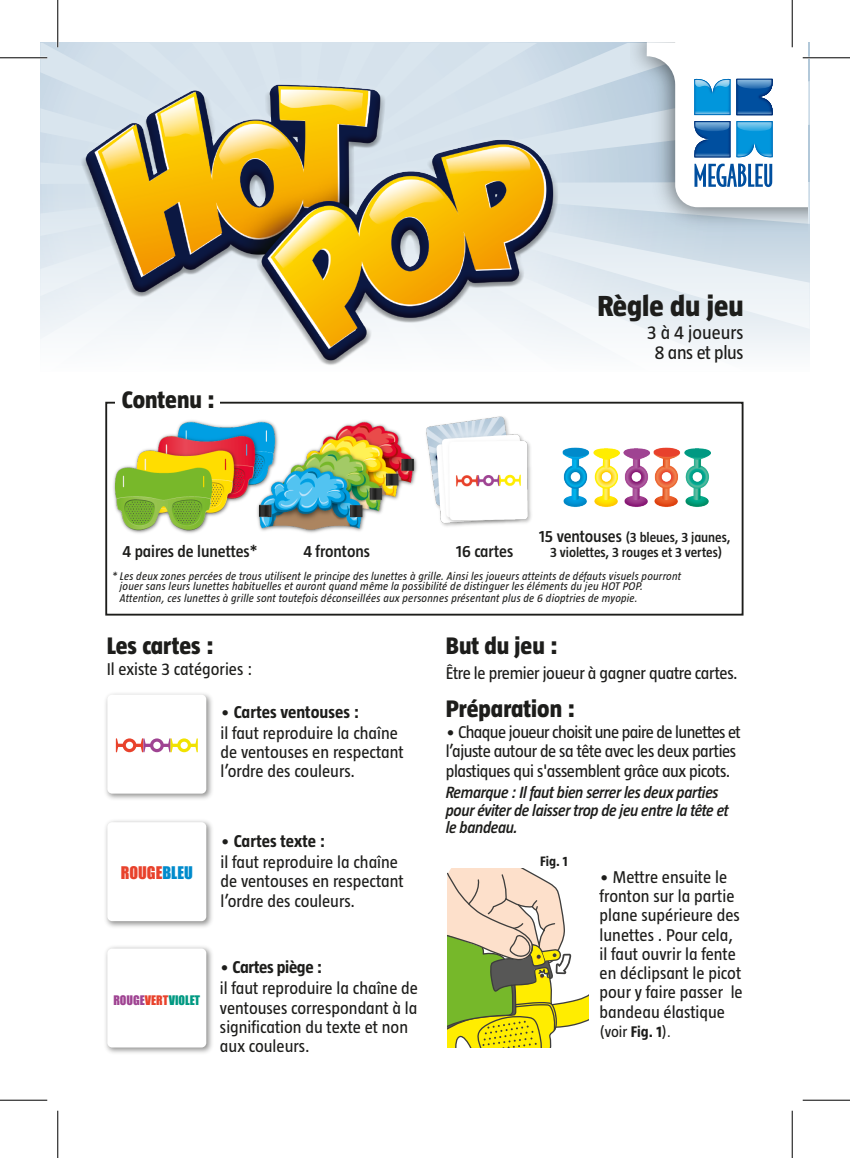
<style>
.page{position:relative;width:850px;height:1158px;background:#fff}
.page>*{position:absolute;margin:0;border:0;box-sizing:border-box;transform-origin:0 0}
.t1{font:800 29.75px "Taz";color:#1d1d1b}
.t2{font:800 24.5px "Taz";color:#1d1d1b}
.t3{font:19.25px/19.6px "Taz";letter-spacing:-.02em;color:#1d1d1b;text-align:center}
.t4{font:17.5px/19.2px "Taz";color:#1d1d1b}
.t5{font:17.5px/19.2px "Taz";letter-spacing:-.025em;color:#1d1d1b}
.t6{font:17.5px "Taz";letter-spacing:-.02em;color:#1d1d1b}
.t7{font:600 16.8px "Taz";letter-spacing:-.005em;color:#1d1d1b}
.t8{font:italic 600 16.62px/17.5px "Taz";letter-spacing:-.02em;color:#1d1d1b}
.t9{font:15.92px "Impact";color:#e8422c}
.t10{font:15.75px "Taz";color:#1d1d1b}
.t11{font:600 14px "Taz";letter-spacing:-.005em;color:#1d1d1b}
.t12{font:700 14px "Taz";color:#1d1d1b}
.t13{font:12.08px "Impact";color:#009982}
.t14{font:italic 11.38px/10.5px "Taz";letter-spacing:.02em;color:#1d1d1b}
.s1{font-size:16.8px}
.s2{font-weight:700}
.s3{color:#008bcc}
.s4{color:#9f4392}
.s5{color:#e8422c}
.s6{font-size:14px}
</style>
<div class="page">
<img style="left:113px;top:416px;width:597px;height:118px">
<img style="left:105px;top:820px;width:107px;height:107px">
<div style="left:107px;top:822px;width:99px;height:99px;background:#fff;border-radius:5px"></div>
<img style="left:105px;top:693px;width:107px;height:106px">
<div style="left:107px;top:694px;width:99px;height:99px;background:#fff;border-radius:5px"></div>
<svg style="left:116px;top:738px;width:82px;height:14px"></svg>
<img style="left:105px;top:946px;width:107px;height:107px">
<div style="left:107px;top:948px;width:99px;height:99px;background:#fff;border-radius:5px"></div>
<svg style="left:447px;top:868px;width:142px;height:180px"></svg>
<svg style="left:40px;top:43px;width:769px;height:146px;background:#cfdde8"></svg>
<svg style="left:40px;top:189px;width:770px;height:164px"></svg>
<img style="left:630px;top:42px;width:177px;height:195px">
<svg style="left:646px;top:42px;width:161px;height:165px"></svg>
<img style="left:69px;top:45px;width:497px;height:320px">
<div style="left:105px;top:401px;width:638px;height:214px;border:2px solid #1d1d1b"></div>
<div style="left:116px;top:390px;width:104px;height:25px;background:#fff"></div>
<hr style="left:0;top:57px;width:47px;height:2px;background:#fff">
<hr style="left:802px;top:57px;width:48px;height:2px;background:#fff">
<hr style="left:57px;top:0;width:2px;height:47px;background:#fff">
<hr style="left:791px;top:0;width:2px;height:47px;background:#fff">
<hr style="left:0;top:57px;width:47px;height:1px;background:#000">
<hr style="left:802px;top:57px;width:48px;height:1px;background:#000">
<hr style="left:0;top:1099px;width:47px;height:1px;background:#000">
<hr style="left:802px;top:1099px;width:48px;height:1px;background:#000">
<hr style="left:57px;top:0;width:1px;height:47px;background:#000">
<hr style="left:57px;top:1110px;width:1px;height:47px;background:#000">
<hr style="left:792px;top:0;width:1px;height:47px;background:#000">
<hr style="left:792px;top:1110px;width:1px;height:47px;background:#000">
<h2 class="t2" style="left:122px;top:386px;width:94px">Contenu :</h2>
<p class="t7" style="left:122px;top:542px;width:136px">4 paires de lunettes*</p>
<p class="t7" style="left:303px;top:542px;width:68px">4 frontons</p>
<h1 class="t1" style="left:597px;top:291px;width:148px">Règle du jeu</h1>
<p class="t3" style="left:647px;top:323px;width:98px">3 à 4 joueurs<br>8 ans et plus</p>
<p class="t11" style="left:539px;top:530px;width:193px"><span class="s1">15 ventouses</span> (3 bleues, 3 jaunes,</p>
<p class="t7" style="left:456px;top:542px;width:59px">16 cartes</p>
<p class="t11" style="left:550px;top:545px;width:174px">3 violettes, 3 rouges et 3 vertes)</p>
<p class="t14" style="left:120px;top:570px;width:563px;text-indent:-8px">* Les deux zones percées de trous utilisent le principe des lunettes à grille. Ainsi les joueurs atteints de défauts visuels pourront jouer sans leurs lunettes habituelles et auront quand même la possibilité de distinguer les éléments du jeu HOT POP.</p>
<p class="t14" style="left:120px;top:593px;width:519px">Attention, ces lunettes à grille sont toutefois déconseillées aux personnes présentant plus de 6 dioptries de myopie.</p>
<h2 class="t2" style="left:107px;top:633px;width:108px">Les cartes :</h2>
<p class="t4" style="left:107px;top:660px;width:147px">Il existe 3 catégories :</p>
<p class="t4" style="left:220px;top:701px;width:179px;line-height:21px">• <span class="s2">Cartes ventouses :<br></span>il faut reproduire la chaîne</p>
<p class="t4" style="left:220px;top:742px;width:185px">de ventouses en respectant l’ordre des couleurs.</p>
<p class="t9" style="left:121px;top:860px;width:73px">ROUGE<span class="s3">BLEU</span></p>
<p class="t4" style="left:220px;top:830px;width:179px;line-height:21px">• <span class="s2">Cartes texte :<br></span>il faut reproduire la chaîne</p>
<p class="t4" style="left:220px;top:872px;width:185px">de ventouses en respectant l’ordre des couleurs.</p>
<p class="t13" style="left:113px;top:991px;width:88px"><span class="s4">ROUGE</span><span class="s5">VERT</span>VIOLET</p>
<p class="t4" style="left:220px;top:956px;width:200px;line-height:21px">• <span class="s2">Cartes piège :<br></span>il faut reproduire la chaîne de</p>
<p class="t4" style="left:220px;top:997px;width:199px">ventouses correspondant à la signification du texte et non aux couleurs.</p>
<h2 class="t2" style="left:446px;top:633px;width:113px">But du jeu :</h2>
<p class="t6" style="left:446px;top:663px;width:293px">Être le premier joueur à gagner quatre cartes.</p>
<h2 class="t2" style="left:446px;top:696px;width:131px">Préparation :</h2>
<p class="t5" style="left:446px;top:722px;width:296px">• Chaque joueur choisit une paire de lunettes et l’ajuste autour de sa tête avec les deux parties plastiques qui s'assemblent grâce aux picots.</p>
<p class="t8" style="left:446px;top:784px;width:284px">Remarque : Il faut bien serrer les deux parties pour éviter de laisser trop de jeu entre la tête et le bandeau.</p>
<p class="t4" style="left:599px;top:867px;width:145px">• Mettre ensuite le fronton sur la partie plane supérieure des lunettes . Pour cela, il faut ouvrir la fente en déclipsant le picot pour y faire passer le bandeau élastique</p>
<p class="t10" style="left:599px;top:1023px;width:73px">(voir <span class="s2">Fig. 1</span>)<span class="s6">.</span></p>
<p class="t12" style="left:540px;top:853px;width:29px">Fig. 1</p>
</div>
